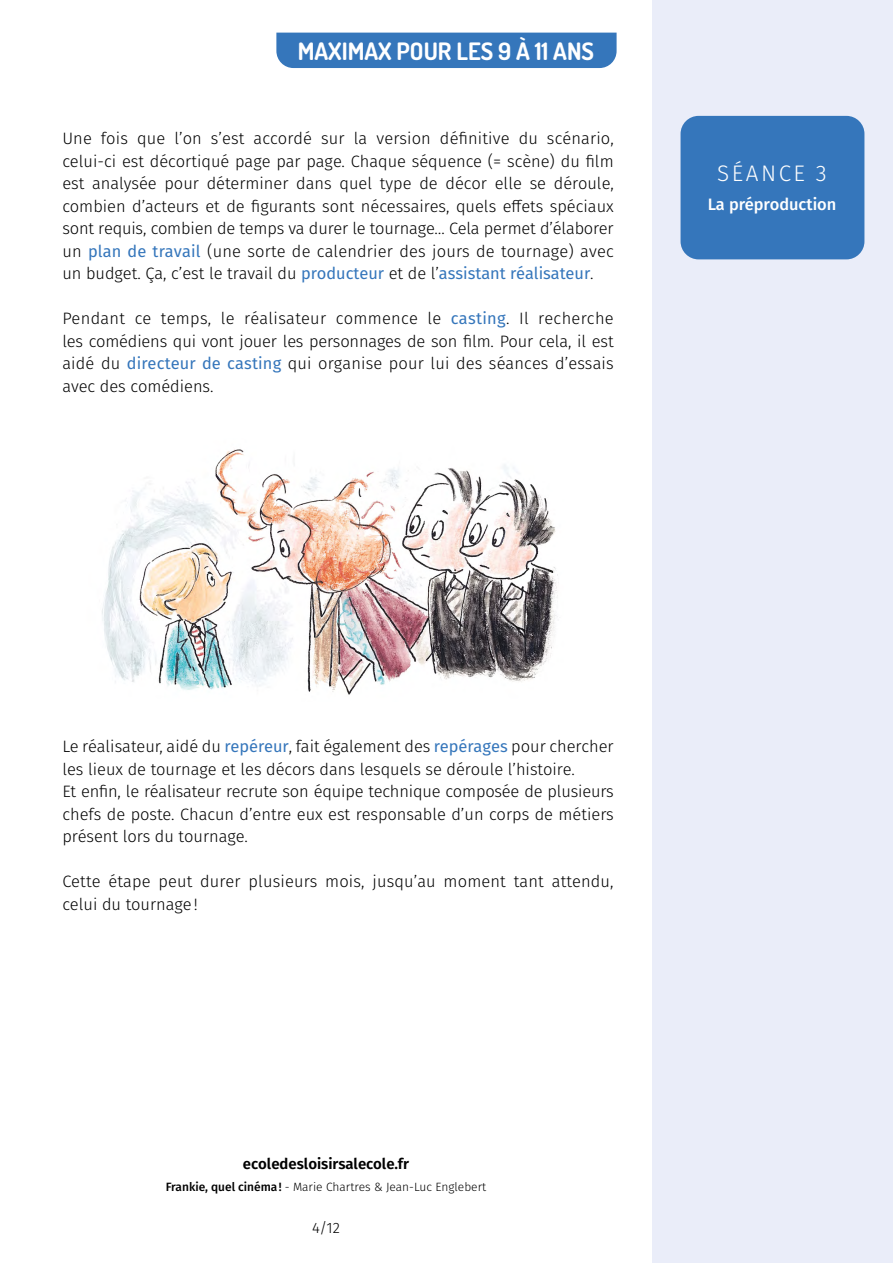
<style>
.page{position:relative;width:893px;height:1263px;background:#fff}
.page>*{position:absolute;margin:0;border:0;box-sizing:border-box;transform-origin:0 0}
.t1{font:700 24px "Dosis";color:#fff}
.t2{font:300 22.5px "Fira Sans";letter-spacing:.11em;color:#fff}
.t3{font:300 16.5px/22.5px "Fira Sans";color:#000;text-align:justify}
.t4{font:500 16.5px "Fira Sans";color:#fff}
.t5{font:600 15px "Fira Sans";color:#000}
.t6{font:300 15px "Fira Sans";color:#000}
.t7{font:300 12px "Fira Sans";color:#000}
.s1{font-weight:400;color:#3576bb}
.s2{font-weight:500}
</style>
<div class="page">
<div style="left:652px;top:0;width:241px;height:1263px;background:#eaedf9"></div>
<div style="left:276px;top:33px;width:341px;height:35px;background:#3576bb"></div>
<div style="left:680px;top:116px;width:184px;height:143px;background:#3576bb;border-radius:18px"></div>
<img style="left:102px;top:449px;width:457px;height:246px">
<h1 class="t1" style="left:298px;top:35px;width:298px">MAXIMAX POUR LES 9 À 11 ANS</h1>
<p class="t3" style="left:62px;top:127px;width:553px">Une fois que l’on s’est accordé sur la version définitive du scénario, celui-ci est décortiqué page par page. Chaque séquence (= scène) du film est analysée pour déterminer dans quel type de décor elle se déroule, combien d’acteurs et de figurants sont nécessaires, quels effets spéciaux sont requis, combien de temps va durer le tournage… Cela permet d’élaborer un <span class="s1">plan de travail</span> (une sorte de calendrier des jours de tournage) avec un budget. Ça, c’est le travail du <span class="s1">producteur</span> et de l’<span class="s1">assistant réalisateur</span>.</p>
<p class="t3" style="left:62px;top:307px;width:553px">Pendant ce temps, le réalisateur commence le <span class="s1">casting</span>. Il recherche les comédiens qui vont jouer les personnages de son film. Pour cela, il est aidé du <span class="s1">directeur de casting</span> qui organise pour lui des séances d’essais avec des comédiens.</p>
<h2 class="t2" style="left:717px;top:157px;width:111px">SÉANCE 3</h2>
<p class="t4" style="left:708px;top:191px;width:130px">La préproduction</p>
<p class="t3" style="left:62px;top:735px;width:553px;text-align:left">Le réalisateur, aidé du <span class="s1">repéreur</span>, fait également des <span class="s1">repérages</span> pour chercher les lieux de tournage et les décors dans lesquels se déroule l’histoire.<br>Et enfin, le réalisateur recrute son équipe technique composée de plusieurs chefs de poste. Chacun d’entre eux est responsable d’un corps de métiers présent lors du tournage.</p>
<p class="t3" style="left:62px;top:870px;width:553px">Cette étape peut durer plusieurs mois, jusqu’au moment tant attendu, celui du tournage!</p>
<p class="t5" style="left:243px;top:1151px;width:168px">ecoledesloisirsalecole.fr</p>
<p class="t7" style="left:166px;top:1179px;width:322px"><span class="s2">Frankie, quel cinéma!</span> - Marie Chartres &amp; Jean-Luc Englebert</p>
<p class="t6" style="left:312px;top:1217px;width:29px">4/12</p>
</div>
